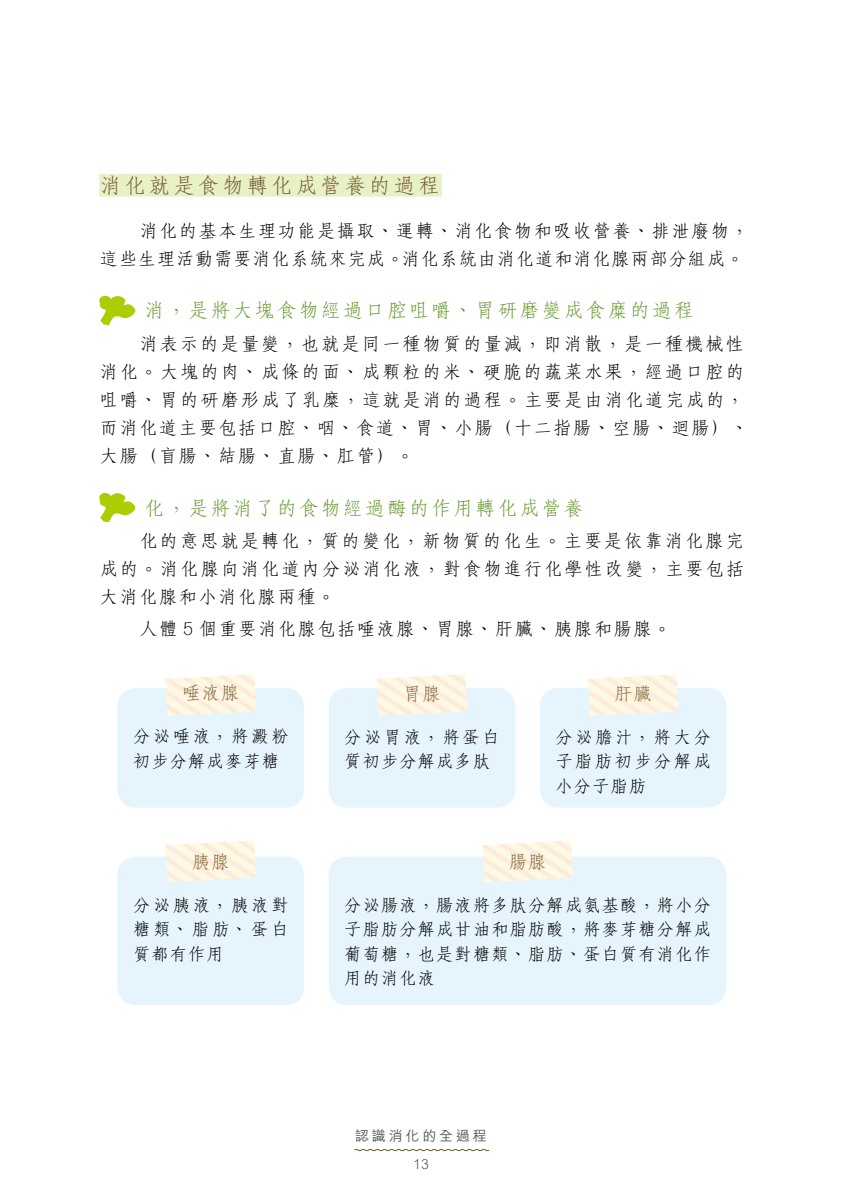
<style>
.page{position:relative;width:844px;height:1191px;background:#fff}
.page>*{position:absolute;margin:0;border:0;box-sizing:border-box;transform-origin:0 0}
.t1{font:300 22.75px "C Fang Song HK";letter-spacing:.075em;color:#745a30}
.t2{font:300 21px "C Fang Song HK";letter-spacing:.05em;color:#689831}
.t3{font:300 19.25px/28px "C Fang Song HK";letter-spacing:.05em;color:#000}
.t4{font:300 19.25px/28px "C Fang Song HK";letter-spacing:.025em;color:#000;text-align:justify}
.t5{font:300 19.25px/28px "C Fang Song HK";letter-spacing:-.01em;color:#000;text-align:right}
.t6{font:300 19.25px "C Fang Song HK";color:#81673a}
.t7{font:300 18.38px/24.5px "C Fang Song HK";color:#000;text-align:justify}
.t8{font:500 14px "M Hei HK";letter-spacing:.2em;color:#595757}
.t9{font:300 14px "M Hei HK";color:#595757}
</style>
<div class="page">
<svg style="left:354px;top:1149px;width:135px;height:2px"></svg>
<div style="left:99px;top:174px;width:343px;height:23px;background:#e8f0c5"></div>
<svg style="left:99px;top:295px;width:37px;height:30px"></svg>
<svg style="left:99px;top:492px;width:37px;height:30px"></svg>
<div style="left:117px;top:688px;width:187px;height:119px;background:#e6f5fd;border-radius:19px"></div>
<svg style="left:165px;top:674px;width:91px;height:42px;background:#fcf4e4"></svg>
<div style="left:117px;top:856px;width:187px;height:149px;background:#e6f5fd;border-radius:19px"></div>
<svg style="left:165px;top:840px;width:91px;height:42px;background:#fcf4e4"></svg>
<div style="left:328px;top:688px;width:187px;height:119px;background:#e6f5fd;border-radius:19px"></div>
<svg style="left:376px;top:674px;width:91px;height:42px;background:#fcf4e4"></svg>
<div style="left:328px;top:856px;width:398px;height:149px;background:#e6f5fd;border-radius:19px"></div>
<svg style="left:482px;top:840px;width:90px;height:42px;background:#fcf4e4"></svg>
<div style="left:540px;top:688px;width:186px;height:119px;background:#e6f5fd;border-radius:19px"></div>
<svg style="left:588px;top:674px;width:90px;height:42px;background:#fcf4e4"></svg>
<p class="t1" style="left:99px;top:170px;width:342px">消化就是食物轉化成營養的過程</p>
<p class="t5" style="left:99px;top:216px;width:651px">消化的基本生理功能是攝取、運轉、消化食物和吸收營養、排泄廢物，<br>這些生理活動需要消化系統來完成。消化系統由消化道和消化腺兩部分組成。</p>
<p class="t2" style="left:144px;top:296px;width:552px">消，是將大塊食物經過口腔咀嚼、胃研磨變成食糜的過程</p>
<p class="t3" style="left:99px;top:329px;width:651px;text-indent:40px">消表示的是量變，也就是同一種物質的量減，即消散，是一種機械性消化。大塊的肉、成條的面、成顆粒的米、硬脆的蔬菜水果，經過口腔的咀嚼、胃的研磨形成了乳糜，這就是消的過程。主要是由消化道完成的，而消化道主要包括口腔、咽、食道、胃、小腸（十二指腸、空腸、迴腸）、大腸（盲腸、結腸、直腸、肛管）。</p>
<p class="t2" style="left:144px;top:493px;width:441px">化，是將消了的食物經過酶的作用轉化成營養</p>
<p class="t4" style="left:99px;top:526px;width:646px;text-indent:40px">化的意思就是轉化，質的變化，新物質的化生。主要是依靠消化腺完成的。消化腺向消化道內分泌消化液，對食物進行化學性改變，主要包括大消化腺和小消化腺兩種。</p>
<p class="t4" style="left:139px;top:614px;width:534px">人體 5 個重要消化腺包括唾液腺、胃腺、肝臟、胰腺和腸腺。</p>
<p class="t6" style="left:182px;top:679px;width:59px">唾液腺</p>
<p class="t7" style="left:132px;top:723px;width:158px">分泌唾液，將澱粉初步分解成麥芽糖</p>
<p class="t6" style="left:191px;top:848px;width:40px">胰腺</p>
<p class="t7" style="left:132px;top:891px;width:158px">分泌胰液，胰液對糖類、脂肪、蛋白質都有作用</p>
<p class="t6" style="left:402px;top:680px;width:40px">胃腺</p>
<p class="t7" style="left:343px;top:723px;width:158px">分泌胃液，將蛋白質初步分解成多肽</p>
<p class="t6" style="left:613px;top:680px;width:40px">肝臟</p>
<p class="t7" style="left:554px;top:723px;width:158px">分泌膽汁，將大分子脂肪初步分解成小分子脂肪</p>
<p class="t6" style="left:508px;top:848px;width:40px">腸腺</p>
<p class="t7" style="left:343px;top:891px;width:369px">分泌腸液，腸液將多肽分解成氨基酸，將小分子脂肪分解成甘油和脂肪酸，將麥芽糖分解成葡萄糖，也是對糖類、脂肪、蛋白質有消化作用的消化液</p>
<p class="t8" style="left:355px;top:1125px;width:133px">認識消化的全過程</p>
<p class="t9" style="left:413px;top:1153px;width:17px">13</p>
</div>
